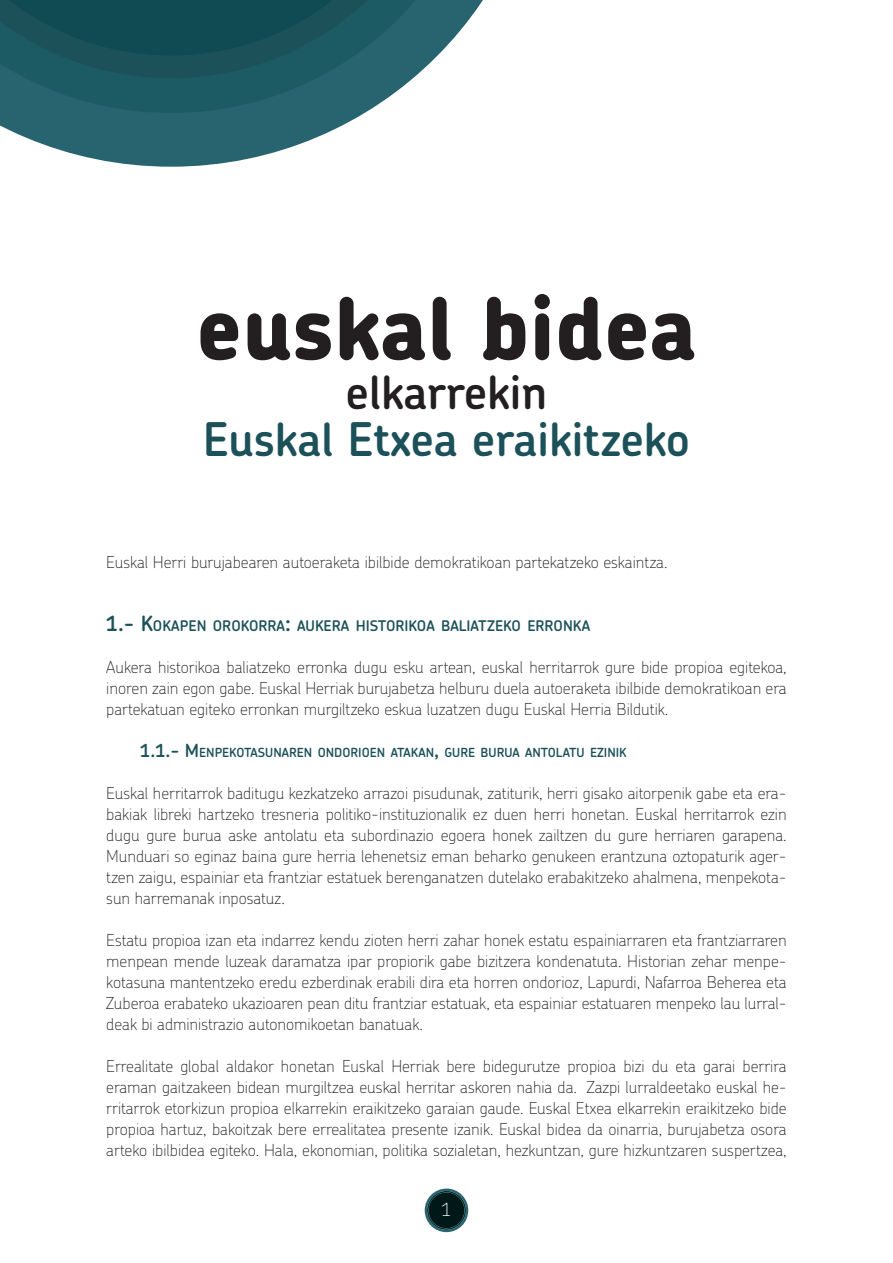
<style>
.page{position:relative;width:893px;height:1263px;background:#fff}
.page>*{position:absolute;margin:0;border:0;box-sizing:border-box;transform-origin:0 0}
.Atalak{font:800 87px "Chevin Std";color:#231f20}
.Atalak-2{font:600 46.5px "Chevin Std";color:#1c5159}
.Atalak-3{font:600 46.5px "Chevin Std";color:#231f20}
.t1{font:100 18px "Chevin Std";color:#fff}
.Testu_nagusia{font:100 16.5px/21px "Chevin Std";color:#231f20;text-align:justify}
.Atalak-4{font:600 14.7px "Chevin Std";color:#1c5159}
.Azpi_atalak{font:600 12.6px "Chevin Std";color:#1c5159}
.s1{font-size:21px}
.s2{font-size:18px}
</style>
<div class="page">
<svg style="left:0;top:113px;width:365px;height:54px;fill:#28646f"></svg>
<svg style="left:0;top:0;width:483px;height:113px"></svg>
<svg style="left:0;top:0;width:458px;height:78px;background:#1f5861"></svg>
<svg style="left:425px;top:1188px;width:43px;height:44px"></svg>
<div style="left:429px;top:1192px;width:35px;height:36px;background:#011819;border-radius:50%"></div>
<p class="Atalak" style="left:196px;top:271px;width:502px">euskal bidea</p>
<p class="Atalak-3" style="left:346px;top:362px;width:203px">elkarrekin</p>
<p class="Atalak-2" style="left:203px;top:408px;width:489px">Euskal Etxea eraikitzeko</p>
<p class="Testu_nagusia" style="left:106px;top:551px;width:563px">Euskal Herri burujabearen autoeraketa ibilbide demokratikoan partekatzeko eskaintza.</p>
<p class="Atalak-4" style="left:106px;top:616px;width:485px"><span class="s1">1.- K</span>OKAPEN OROKORRA<span class="s1">:</span> AUKERA HISTORIKOA BALIATZEKO ERRONKA</p>
<p class="Testu_nagusia" style="left:106px;top:656px;width:682px">Aukera historikoa baliatzeko erronka dugu esku artean, euskal herritarrok gure bide propioa egitekoa, inoren zain egon gabe. Euskal Herriak burujabetza helburu duela autoeraketa ibilbide demokratikoan era partekatuan egiteko erronkan murgiltzeko eskua luzatzen dugu Euskal Herria Bildutik.</p>
<p class="Azpi_atalak" style="left:140px;top:744px;width:487px"><span class="s2">1.1.- M</span>ENPEKOTASUNAREN ONDORIOEN ATAKAN<span class="s2">,</span> GURE BURUA ANTOLATU EZINIK</p>
<p class="Testu_nagusia" style="left:106px;top:782px;width:682px;text-align:left">Euskal herritarrok baditugu kezkatzeko arrazoi pisudunak, zatiturik, herri gisako aitorpenik gabe eta era&shy;bakiak libreki hartzeko tresneria politiko-instituzionalik ez duen herri honetan. Euskal herritarrok ezin dugu gure burua aske antolatu eta subordinazio egoera honek zailtzen du gure herriaren garapena.<br>Munduari so eginaz baina gure herria lehenetsiz eman beharko genukeen erantzuna oztopaturik ager&shy;tzen zaigu, espainiar eta frantziar estatuek berenganatzen dutelako erabakitzeko ahalmena, menpekota&shy;sun harremanak inposatuz.</p>
<p class="Testu_nagusia" style="left:106px;top:929px;width:682px">Estatu propioa izan eta indarrez kendu zioten herri zahar honek estatu espainiarraren eta frantziarraren menpean mende luzeak daramatza ipar propiorik gabe bizitzera kondenatuta. Historian zehar menpe&shy;kotasuna mantentzeko eredu ezberdinak erabili dira eta horren ondorioz, Lapurdi, Nafarroa Beherea eta Zuberoa erabateko ukazioaren pean ditu frantziar estatuak, eta espainiar estatuaren menpeko lau lurral&shy;deak bi administrazio autonomikoetan banatuak.</p>
<p class="Testu_nagusia" style="left:106px;top:1055px;width:682px">Errealitate global aldakor honetan Euskal Herriak bere bidegurutze propioa bizi du eta garai berrira eraman gaitzakeen bidean murgiltzea euskal herritar askoren nahia da. Zazpi lurraldeetako euskal he&shy;rritarrok etorkizun propioa elkarrekin eraikitzeko garaian gaude. Euskal Etxea elkarrekin eraikitzeko bide propioa hartuz, bakoitzak bere errealitatea presente izanik. Euskal bidea da oinarria, burujabetza osora arteko ibilbidea egiteko. Hala, ekonomian, politika sozialetan, hezkuntzan, gure hizkuntzaren suspertzea,</p>
<p class="t1" style="left:441px;top:1197px;width:12px">1</p>
</div>
